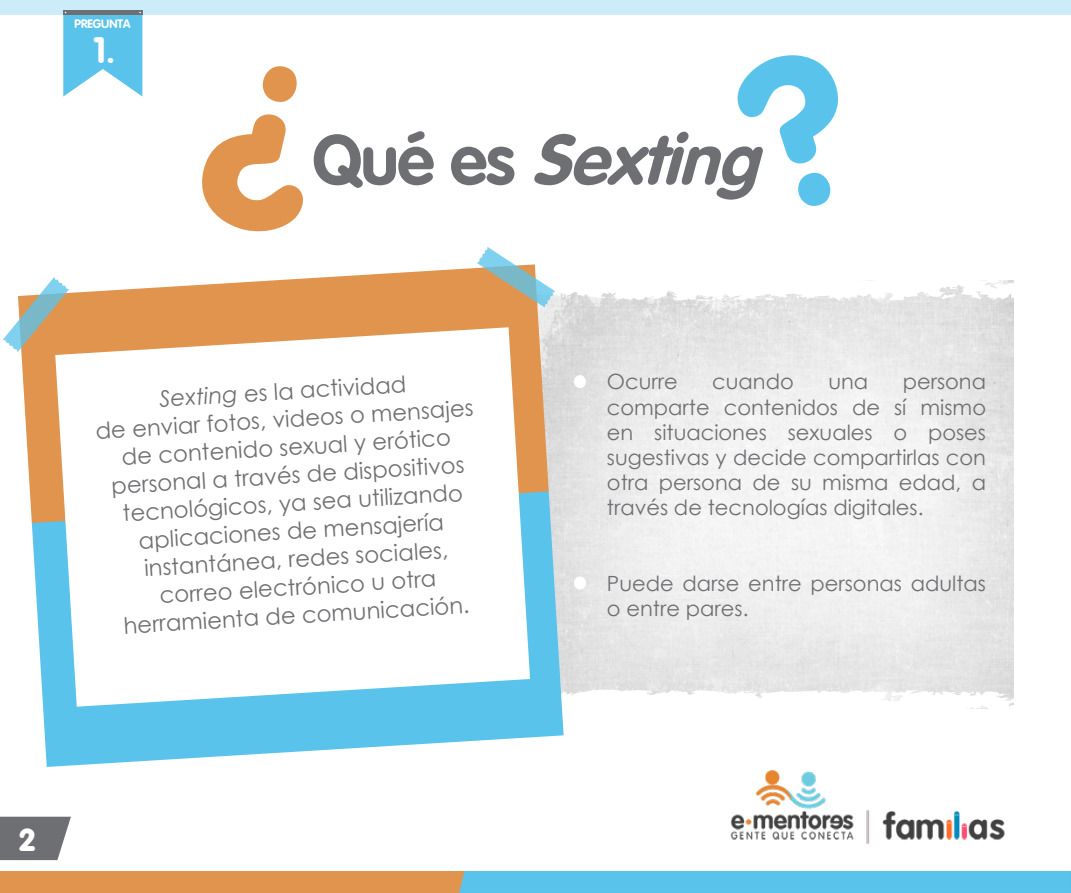
<style>
.page{position:relative;width:1071px;height:893px;background:#fff}
.page>*{position:absolute;margin:0;border:0;box-sizing:border-box;transform-origin:0 0}
.t1{font:italic 700 70px "VAG Rounded";color:#6e6f72}
.t2{font:700 36.75px "Vag Rounded";color:#fff}
.t3{font:900 31.5px "VAG Rounded";color:#fff}
.t4{font:22.75px/28px "Century Gothic";color:#6e6f72;text-align:center}
.t5{font:21px/25.2px "Century Gothic";color:#6e6f72;text-align:justify}
.t6{font:700 12.25px "Vag Rounded";color:#fff}
.s1{font-family:"Vag Rounded";font-style:normal}
.s2{font-style:italic}
</style>
<div class="page">
<div style="left:459px;top:871px;width:612px;height:22px;background:#5ac3eb"></div>
<svg style="left:0;top:817px;width:71px;height:43px;background:#7c7c7f"></svg>
<svg style="left:564px;top:689px;width:450px;height:20px"></svg>
<svg style="left:32px;top:490px;width:532px;height:277px;fill:#5ac3eb"></svg>
<svg style="left:21px;top:269px;width:528px;height:254px;fill:#e0944e"></svg>
<svg style="left:55px;top:327px;width:475px;height:380px"></svg>
<svg style="left:202px;top:66px;width:101px;height:165px"></svg>
<svg style="left:737px;top:55px;width:101px;height:151px"></svg>
<div style="left:0;top:0;width:1071px;height:15px;background:#cbecf8"></div>
<div style="left:63px;top:10px;width:79px;height:5px;background:#6e6f72"></div>
<svg style="left:63px;top:12px;width:79px;height:85px"></svg>
<svg style="left:453px;top:247px;width:561px;height:61px"></svg>
<svg style="left:3px;top:277px;width:66px;height:75px"></svg>
<img style="left:730px;top:770px;width:275px;height:73px">
<p class="t6" style="left:75px;top:16px;width:57px">PREGUNTA</p>
<h2 class="t2" style="left:93px;top:29px;width:23px">1.</h2>
<h1 class="t1" style="left:313px;top:119px;width:445px"><span class="s1">Qué es</span> Sexting</h1>
<p class="t4" style="left:93px;top:386px;width:380px;rotate:-3deg"><span class="s2">Sexting</span> es la actividad<br>de enviar fotos, videos o mensajes de contenido sexual y erótico personal a través de dispositivos tecnológicos, ya sea utilizando aplicaciones de mensajería instantánea, redes sociales, correo electrónico u otra herramienta de comunicación.</p>
<p class="t5" style="left:607px;top:369px;width:72px">Ocurre</p>
<p class="t5" style="left:712px;top:369px;width:83px">cuando</p>
<p class="t5" style="left:828px;top:369px;width:41px">una</p>
<p class="t5" style="left:607px;top:369px;width:381px;text-indent:296px">persona comparte contenidos de sí mismo en situaciones sexuales o poses sugestivas y decide compartirlas con otra persona de su misma edad, a través de tecnologías digitales.</p>
<p class="t5" style="left:607px;top:570px;width:381px">Puede darse entre personas adultas o entre pares.</p>
<h3 class="t3" style="left:19px;top:821px;width:17px">2</h3>
</div>
